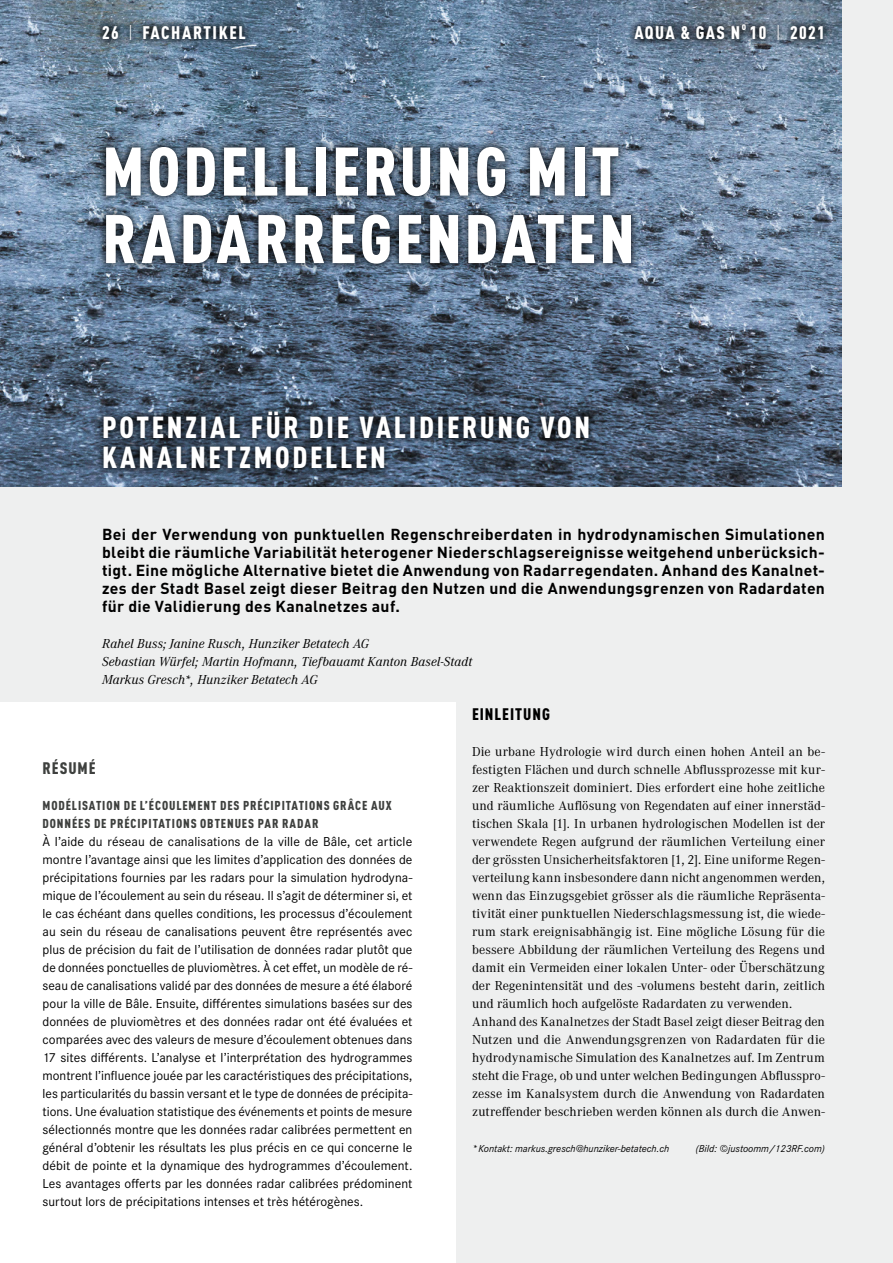
<style>
.page{position:relative;width:893px;height:1263px;background:#eeefef}
.page>*{position:absolute;margin:0;border:0;box-sizing:border-box;transform-origin:0 0}
.Haupttitel_45_PT_D_F{font:900 condensed 67.5px "DINOT";letter-spacing:.045em;color:#fff}
.Titel_20_PT_D_F_x02{font:900 condensed 30px "DINOT";letter-spacing:.09em;color:#fff}
.t1{font:900 condensed 18px "DINOT";letter-spacing:.08em;color:#fff}
.Untertitel_1_D_x06{font:900 condensed 16.5px "DINOT";letter-spacing:.06em;color:#000}
.Untertitel_1_F_x06{font:900 condensed 16.5px "DINOT";letter-spacing:.055em;color:#3e403e}
.Lead_D_x03{font:700 15.75px/18px "DINOT";letter-spacing:.02em;color:#000;text-align:justify}
.Kastentext_x09{font:13.5px/18px "Corporate S";letter-spacing:.005em;color:#000;text-align:justify}
.Fliesstext_x05{font:13.5px/18px "Corporate A";color:#000;text-align:justify}
.Autor_x04{font:italic 13.5px "Corporate A";letter-spacing:.01em;color:#000}
.Untertitel_2_F_x07{font:900 condensed 12.75px/18px "DINOT";letter-spacing:.07em;color:#3e403e}
.Fusszeile_x17{font:italic 10.5px "Corporate S";color:#000}
.t2{font:900 condensed 10.5px "DINOT";color:#fff}
.s1{font-family:"Corporate A";font-weight:400;font-stretch:normal}
</style>
<div class="page">
<img style="left:0;top:0;width:842px;height:486px">
<div style="left:96px;top:137px;width:545px;height:137px;background:#000;opacity:.75"></div>
<div style="left:94px;top:402px;width:504px;height:76px;background:#000;opacity:.75"></div>
<div style="left:93px;top:16px;width:162px;height:33px;background:#000;opacity:.75"></div>
<div style="left:625px;top:16px;width:208px;height:33px;background:#000;opacity:.75"></div>
<div style="left:0;top:702px;width:455px;height:561px;background:#fff"></div>
<p class="t1" style="left:102px;top:22px;width:145px">26 <span class="s1">|</span> FACHARTIKEL</p>
<p class="t1" style="left:634px;top:22px;width:107px">AQUA &amp; GAS N</p>
<p class="t2" style="left:742px;top:20px;width:6px">o</p>
<p class="t1" style="left:750px;top:22px;width:77px">10 <span class="s1">|</span> 2021</p>
<p class="Haupttitel_45_PT_D_F" style="left:102px;top:129px;width:519px">MODELLIERUNG MIT</p>
<p class="Haupttitel_45_PT_D_F" style="left:102px;top:197px;width:534px">RADARREGENDATEN</p>
<p class="Titel_20_PT_D_F_x02" style="left:102px;top:409px;width:489px">POTENZIAL FÜR DIE VALIDIERUNG VON</p>
<p class="Titel_20_PT_D_F_x02" style="left:102px;top:439px;width:285px">KANALNETZMODELLEN</p>
<p class="Lead_D_x03" style="left:102px;top:525px;width:724px">Bei der Verwendung von punktuellen Regenschreiberdaten in hydrodynamischen Simulationen bleibt die räumliche Variabilität heterogener Niederschlagsereignisse weitgehend unberücksich&shy;tigt. Eine mögliche Alternative bietet die Anwendung von Radarregendaten. Anhand des Kanalnet&shy;zes der Stadt Basel zeigt dieser Beitrag den Nutzen und die Anwendungsgrenzen von Radardaten für die Validierung des Kanalnetzes auf.</p>
<p class="Autor_x04" style="left:102px;top:634px;width:269px">Rahel Buss; Janine Rusch, Hunziker Betatech AG</p>
<p class="Autor_x04" style="left:102px;top:652px;width:372px">Sebastian Würfel; Martin Hofmann, Tiefbauamt Kanton Basel-Stadt</p>
<p class="Autor_x04" style="left:102px;top:670px;width:217px">Markus Gresch*, Hunziker Betatech AG</p>
<p class="Untertitel_1_F_x06" style="left:43px;top:758px;width:55px">RÉSUMÉ</p>
<p class="Untertitel_2_F_x07" style="left:43px;top:796px;width:351px">MODÉLISATION DE L’ÉCOULEMENT DES PRÉCIPITATIONS GRÂCE AUX<br>DONNÉES DE PRÉCIPITATIONS OBTENUES PAR RADAR</p>
<p class="Kastentext_x09" style="left:43px;top:832px;width:372px">À l’aide du réseau de canalisations de la ville de Bâle, cet article montre l’avantage ainsi que les limites d’application des données de précipitations fournies par les radars pour la simulation hydrodyna&shy;mique de l’écoulement au sein du réseau. Il s’agit de déterminer si, et le cas échéant dans quelles conditions, les processus d’écoulement au sein du réseau de canalisations peuvent être représentés avec plus de précision du fait de l’utilisation de données radar plutôt que de données ponctuelles de pluviomètres. À cet effet, un modèle de ré&shy;seau de canalisations validé par des données de mesure a été élaboré pour la ville de Bâle. Ensuite, différentes simulations basées sur des données de pluviomètres et des données radar ont été évaluées et comparées avec des valeurs de mesure d’écoulement obtenues dans 17 sites différents. L’analyse et l’interprétation des hydrogrammes montrent l’influence jouée par les caractéristiques des précipitations, les particularités du bassin versant et le type de données de précipita&shy;tions. Une évaluation statistique des événements et points de mesure sélectionnés montre que les données radar calibrées permettent en général d’obtenir les résultats les plus précis en ce qui concerne le débit de pointe et la dynamique des hydrogrammes d’écoulement.<br>Les avantages offerts par les données radar calibrées prédominent surtout lors de précipitations intenses et très hétérogènes.</p>
<p class="Untertitel_1_D_x06" style="left:472px;top:704px;width:79px">EINLEITUNG</p>
<p class="Fliesstext_x05" style="left:472px;top:742px;width:354px">Die urbane Hydrologie wird durch einen hohen Anteil an be&shy;festigten Flächen und durch schnelle Abflussprozesse mit kur&shy;zer Reaktionszeit dominiert. Dies erfordert eine hohe zeitliche und räumliche Auflösung von Regendaten auf einer innerstäd&shy;tischen Skala [1]. In urbanen hydrologischen Modellen ist der verwendete Regen aufgrund der räumlichen Verteilung einer der grössten Unsicherheitsfaktoren [1, 2]. Eine uniforme Regen&shy;verteilung kann insbesondere dann nicht angenommen werden, wenn das Einzugsgebiet grösser als die räumliche Repräsenta&shy;tivität einer punktuellen Niederschlagsmessung ist, die wiede&shy;rum stark ereignisabhängig ist. Eine mögliche Lösung für die bessere Abbildung der räumlichen Verteilung des Regens und damit ein Vermeiden einer lokalen Unter- oder Überschätzung der Regenintensität und des -volumens besteht darin, zeitlich und räumlich hoch aufgelöste Radardaten zu verwenden.</p>
<p class="Fliesstext_x05" style="left:472px;top:1012px;width:354px">Anhand des Kanalnetzes der Stadt Basel zeigt dieser Beitrag den Nutzen und die Anwendungsgrenzen von Radardaten für die hydrodynamische Simulation des Kanalnetzes auf. Im Zentrum steht die Frage, ob und unter welchen Bedingungen Abflusspro&shy;zesse im Kanalsystem durch die Anwendung von Radardaten zutreffender beschrieben werden können als durch die Anwen-</p>
<p class="Fusszeile_x17" style="left:472px;top:1141px;width:199px">* Kontakt: markus.gresch@hunziker-betatech.ch</p>
<p class="Fusszeile_x17" style="left:696px;top:1141px;width:130px">(Bild: ©justoomm/123RF.com)</p>
</div>
